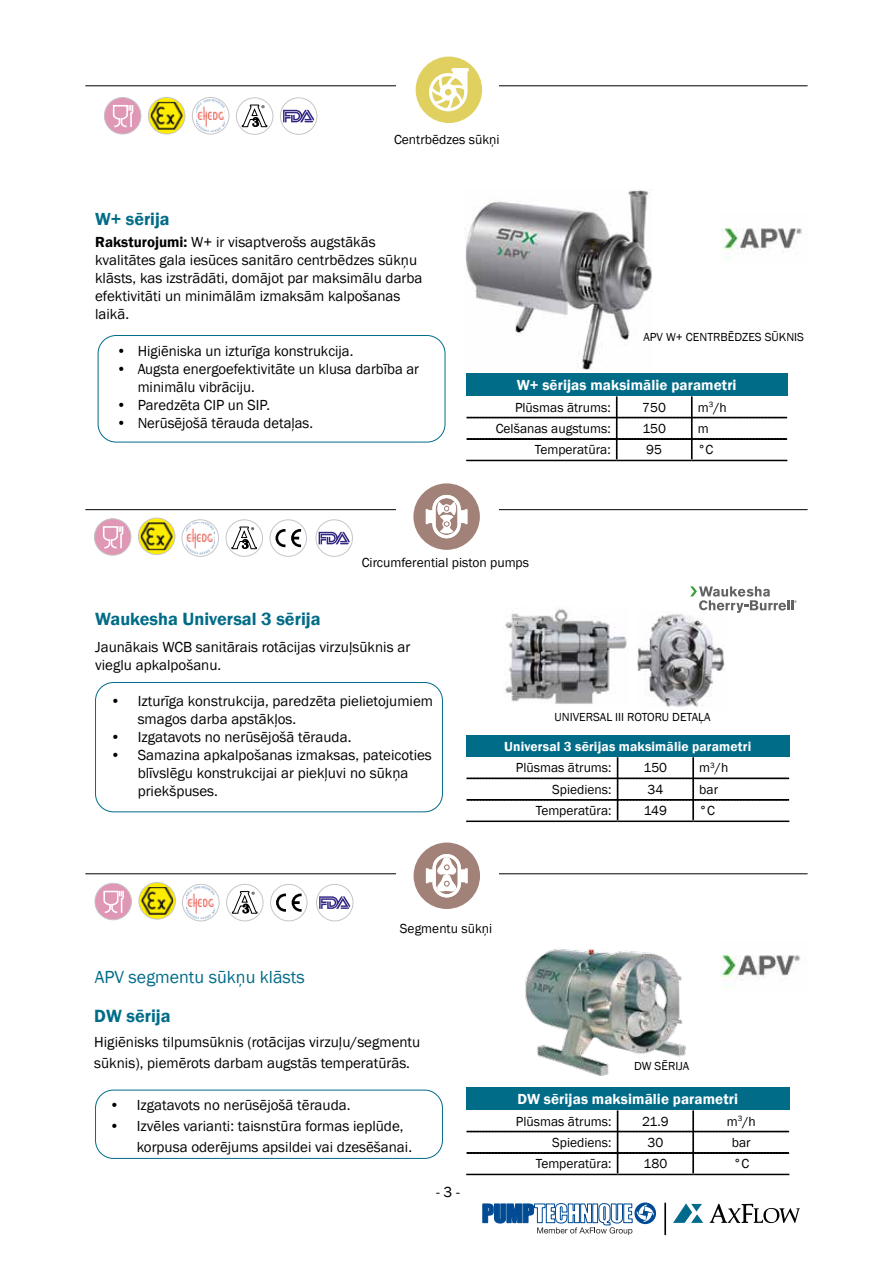
<style>
.page{position:relative;width:893px;height:1263px;background:#fff}
.page>*{position:absolute;margin:0;border:0;box-sizing:border-box;transform-origin:0 0}
.t1{font:600 18.15px "Franklin Gothic";color:#006c88}
.t2{font:18px "Franklin Gothic";color:#006c88}
.t3{font:600 18px "Franklin Gothic";color:#006c88}
.t4{font:15px/18px "Franklin Gothic";color:#000}
.t5{font:600 15px "Franklin Gothic";letter-spacing:.005em;color:#fff}
.t6{font:13.5px "Franklin Gothic";color:#000}
.t7{font:600 13.5px "Franklin Gothic";letter-spacing:.01em;color:#fff}
.t8{font:12px "Franklin Gothic";color:#000}
.s1{font-weight:600}
</style>
<div class="page">
<svg style="left:673px;top:1203px;width:30px;height:20px"></svg>
<svg style="left:710px;top:1203px;width:90px;height:20px"></svg>
<hr style="left:664px;top:1203px;width:2px;height:31px;background:#000">
<svg style="left:482px;top:1202px;width:173px;height:33px"></svg>
<img style="left:637px;top:614px;width:88px;height:94px">
<img style="left:503px;top:608px;width:124px;height:96px">
<hr style="left:85px;top:86px;width:723px;height:1px;background:#000">
<div style="left:396px;top:36px;width:103px;height:107px;background:#fff"></div>
<svg style="left:283px;top:110px;width:31px;height:12px"></svg>
<div style="left:280px;top:98px;width:37px;height:37px;border:1px solid #c6c6c6;border-radius:50%"></div>
<svg style="left:242px;top:105px;width:25px;height:22px"></svg>
<div style="left:236px;top:98px;width:37px;height:37px;border:1px solid #c6c6c6;border-radius:50%"></div>
<img style="left:196px;top:100px;width:29px;height:32px">
<div style="left:192px;top:97px;width:37px;height:37px;border:1px solid #c6c6c6;border-radius:50%"></div>
<svg style="left:148px;top:98px;width:37px;height:36px"></svg>
<img style="left:151px;top:102px;width:32px;height:28px">
<div style="left:148px;top:97px;width:37px;height:37px;border:1px solid #c6c6c6;border-radius:50%"></div>
<svg style="left:104px;top:99px;width:37px;height:33px"></svg>
<div style="left:104px;top:97px;width:37px;height:37px;border:1px solid #c6c6c6;border-radius:50%"></div>
<img style="left:465px;top:190px;width:187px;height:180px">
<div style="left:416px;top:57px;width:66px;height:66px;background:#e0d05f;border-radius:33px"></div>
<hr style="left:451px;top:68px;width:18px;height:3px;background:#fff">
<svg style="left:429px;top:68px;width:38px;height:43px"></svg>
<div style="left:440px;top:84px;width:17px;height:17px;border:5px solid #fff;border-radius:50%"></div>
<img style="left:722px;top:227px;width:80px;height:32px">
<hr style="left:85px;top:509px;width:723px;height:1px;background:#000">
<div style="left:396px;top:460px;width:103px;height:107px;background:#fff"></div>
<div style="left:413px;top:483px;width:67px;height:67px;background:#a28278;border-radius:33px"></div>
<svg style="left:426px;top:495px;width:42px;height:43px"></svg>
<svg style="left:138px;top:518px;width:37px;height:36px"></svg>
<img style="left:141px;top:522px;width:32px;height:28px">
<div style="left:138px;top:518px;width:37px;height:37px;border:1px solid #c6c6c6;border-radius:50%"></div>
<svg style="left:275px;top:529px;width:10px;height:18px"></svg>
<svg style="left:291px;top:529px;width:10px;height:18px"></svg>
<div style="left:270px;top:520px;width:37px;height:36px;border:1px solid #c6c6c6;border-radius:50%"></div>
<img style="left:186px;top:522px;width:28px;height:32px">
<div style="left:182px;top:520px;width:37px;height:36px;border:1px solid #c6c6c6;border-radius:50%"></div>
<svg style="left:231px;top:527px;width:26px;height:22px"></svg>
<div style="left:226px;top:520px;width:37px;height:36px;border:1px solid #c6c6c6;border-radius:50%"></div>
<svg style="left:94px;top:520px;width:37px;height:33px"></svg>
<div style="left:94px;top:518px;width:37px;height:37px;border:1px solid #c6c6c6;border-radius:50%"></div>
<svg style="left:319px;top:532px;width:31px;height:12px"></svg>
<div style="left:316px;top:520px;width:37px;height:36px;border:1px solid #c6c6c6;border-radius:50%"></div>
<svg style="left:690px;top:586px;width:106px;height:27px"></svg>
<div style="left:466px;top:374px;width:321px;height:22px;background:#006c88"></div>
<hr style="left:466px;top:460px;width:151px;height:1px;background:#000">
<hr style="left:617px;top:460px;width:75px;height:1px;background:#000">
<hr style="left:692px;top:460px;width:95px;height:1px;background:#000">
<svg style="left:467px;top:397px;width:320px;height:63px"></svg>
<hr style="left:85px;top:873px;width:723px;height:1px;background:#000">
<div style="left:396px;top:824px;width:103px;height:107px;background:#fff"></div>
<div style="left:414px;top:842px;width:66px;height:67px;background:#a28278;border-radius:50%"></div>
<svg style="left:426px;top:854px;width:42px;height:43px"></svg>
<img style="left:525px;top:949px;width:161px;height:127px">
<img style="left:721px;top:954px;width:79px;height:32px">
<div style="left:466px;top:1087px;width:323px;height:23px;background:#006c88"></div>
<hr style="left:466px;top:1174px;width:152px;height:1px;background:#000">
<hr style="left:618px;top:1174px;width:75px;height:1px;background:#000">
<hr style="left:693px;top:1174px;width:96px;height:1px;background:#000">
<svg style="left:467px;top:1110px;width:322px;height:64px"></svg>
<svg style="left:139px;top:882px;width:36px;height:37px"></svg>
<img style="left:141px;top:887px;width:32px;height:28px">
<div style="left:139px;top:882px;width:37px;height:37px;border:1px solid #c6c6c6;border-radius:50%"></div>
<svg style="left:276px;top:893px;width:10px;height:19px"></svg>
<svg style="left:292px;top:893px;width:10px;height:19px"></svg>
<div style="left:270px;top:884px;width:37px;height:37px;border:1px solid #c6c6c6;border-radius:50%"></div>
<img style="left:187px;top:887px;width:28px;height:31px">
<div style="left:182px;top:884px;width:37px;height:37px;border:1px solid #c6c6c6;border-radius:50%"></div>
<svg style="left:232px;top:891px;width:26px;height:23px"></svg>
<div style="left:226px;top:884px;width:37px;height:37px;border:1px solid #c6c6c6;border-radius:50%"></div>
<svg style="left:95px;top:885px;width:35px;height:33px"></svg>
<div style="left:95px;top:883px;width:37px;height:37px;border:1px solid #c6c6c6;border-radius:50%"></div>
<svg style="left:319px;top:896px;width:31px;height:13px"></svg>
<div style="left:316px;top:884px;width:37px;height:37px;border:1px solid #c6c6c6;border-radius:50%"></div>
<div style="left:466px;top:735px;width:323px;height:22px;background:#006c88"></div>
<svg style="left:467px;top:757px;width:322px;height:63px"></svg>
<hr style="left:466px;top:820px;width:152px;height:2px;background:#000">
<hr style="left:618px;top:820px;width:75px;height:2px;background:#000">
<hr style="left:693px;top:820px;width:96px;height:2px;background:#000">
<div style="left:95px;top:682px;width:348px;height:130px;border:1px solid #006c88;border-radius:18px"></div>
<div style="left:95px;top:1090px;width:348px;height:69px;border:1px solid #006c88;border-radius:18px"></div>
<div style="left:98px;top:335px;width:347px;height:107px;border:1px solid #006c88;border-radius:18px"></div>
<p class="t6" style="left:394px;top:131px;width:107px">Centrbēdzes sūkņi</p>
<p class="t3" style="left:95px;top:208px;width:76px">W+ sērija</p>
<p class="t4" style="left:95px;top:234px;width:329px"><span class="s1">Raksturojumi:</span> W+ ir visaptverošs augstākās kvalitātes gala iesūces sanitāro centrbēdzes sūkņu klāsts, kas izstrādāti, domājot par maksimālu darba efektivitāti un minimālām izmaksām kalpošanas laikā.</p>
<p class="t4" style="left:116px;top:342px;width:238px">• Higiēniska un izturīga konstrukcija.</p>
<p class="t4" style="left:138px;top:360px;width:283px;text-indent:-21px">• Augsta energoefektivitāte un klusa darbība ar minimālu vibrāciju.</p>
<p class="t4" style="left:116px;top:396px;width:155px">• Paredzēta CIP un SIP.</p>
<p class="t4" style="left:116px;top:414px;width:198px">• Nerūsējošā tērauda detaļas.</p>
<p class="t8" style="left:643px;top:330px;width:162px">APV W+ CENTRBĒDZES SŪKNIS</p>
<p class="t5" style="left:517px;top:376px;width:221px">W+ sērijas maksimālie parametri</p>
<p class="t6" style="left:515px;top:399px;width:97px">Plūsmas ātrums:</p>
<p class="t6" style="left:642px;top:399px;width:25px">750</p>
<p class="t6" style="left:698px;top:399px;width:31px">m<sup>3</sup>/h</p>
<p class="t6" style="left:496px;top:420px;width:116px">Celšanas augstums:</p>
<p class="t6" style="left:642px;top:420px;width:25px">150</p>
<p class="t6" style="left:698px;top:420px;width:12px">m</p>
<p class="t6" style="left:535px;top:442px;width:77px">Temperatūra:</p>
<p class="t6" style="left:646px;top:442px;width:17px">95</p>
<p class="t6" style="left:698px;top:442px;width:17px">°C</p>
<p class="t6" style="left:362px;top:554px;width:169px">Circumferential piston pumps</p>
<p class="t1" style="left:95px;top:608px;width:227px">Waukesha Universal 3 sērija</p>
<p class="t4" style="left:95px;top:638px;width:317px">Jaunākais WCB sanitārais rotācijas virzuļsūknis ar vieglu apkalpošanu.</p>
<p class="t4" style="left:138px;top:692px;width:297px;text-indent:-27px">• Izturīga konstrukcija, paredzēta pielietojumiem smagos darba apstākļos.</p>
<p class="t4" style="left:110px;top:728px;width:242px">• Izgatavots no nerūsējošā tērauda.</p>
<p class="t4" style="left:138px;top:746px;width:296px;text-indent:-27px">• Samazina apkalpošanas izmaksas, pateicoties blīvslēgu konstrukcijai ar piekļuvi no sūkņa priekšpuses.</p>
<p class="t8" style="left:555px;top:710px;width:157px">UNIVERSAL III ROTORU DETAĻA</p>
<p class="t7" style="left:504px;top:738px;width:248px">Universal 3 sērijas maksimālie parametri</p>
<p class="t6" style="left:516px;top:759px;width:97px">Plūsmas ātrums:</p>
<p class="t6" style="left:644px;top:759px;width:25px">150</p>
<p class="t6" style="left:699px;top:759px;width:31px">m<sup>3</sup>/h</p>
<p class="t6" style="left:552px;top:781px;width:61px">Spiediens:</p>
<p class="t6" style="left:647px;top:781px;width:17px">34</p>
<p class="t6" style="left:699px;top:781px;width:20px">bar</p>
<p class="t6" style="left:536px;top:802px;width:77px">Temperatūra:</p>
<p class="t6" style="left:644px;top:802px;width:25px">149</p>
<p class="t6" style="left:699px;top:802px;width:17px">°C</p>
<p class="t2" style="left:95px;top:966px;width:212px">APV segmentu sūkņu klāsts</p>
<p class="t6" style="left:400px;top:920px;width:94px">Segmentu sūkņi</p>
<p class="t1" style="left:94px;top:1004px;width:78px">DW sērija</p>
<p class="t4" style="left:94px;top:1032px;width:328px;line-height:21px">Higiēnisks tilpumsūknis (rotācijas virzuļu/segmentu sūknis), piemērots darbam augstās temperatūrās.</p>
<p class="t4" style="left:109px;top:1096px;width:242px">• Izgatavots no nerūsējošā tērauda.</p>
<p class="t4" style="left:137px;top:1116px;width:277px;line-height:21px;text-indent:-27px">• Izvēles varianti: taisnstūra formas ieplūde, korpusa oderējums apsildei vai dzesēšanai.</p>
<p class="t4" style="left:436px;top:1183px;width:25px">- 3 -</p>
<p class="t8" style="left:634px;top:1059px;width:57px">DW SĒRIJA</p>
<p class="t5" style="left:517px;top:1090px;width:222px">DW sērijas maksimālie parametri</p>
<p class="t6" style="left:516px;top:1113px;width:97px">Plūsmas ātrums:</p>
<p class="t6" style="left:642px;top:1113px;width:28px">21.9</p>
<p class="t6" style="left:727px;top:1113px;width:31px">m<sup>3</sup>/h</p>
<p class="t6" style="left:552px;top:1134px;width:61px">Spiediens:</p>
<p class="t6" style="left:647px;top:1134px;width:17px">30</p>
<p class="t6" style="left:732px;top:1134px;width:20px">bar</p>
<p class="t6" style="left:536px;top:1155px;width:77px">Temperatūra:</p>
<p class="t6" style="left:644px;top:1155px;width:25px">180</p>
<p class="t6" style="left:733px;top:1155px;width:17px">°C</p>
</div>
